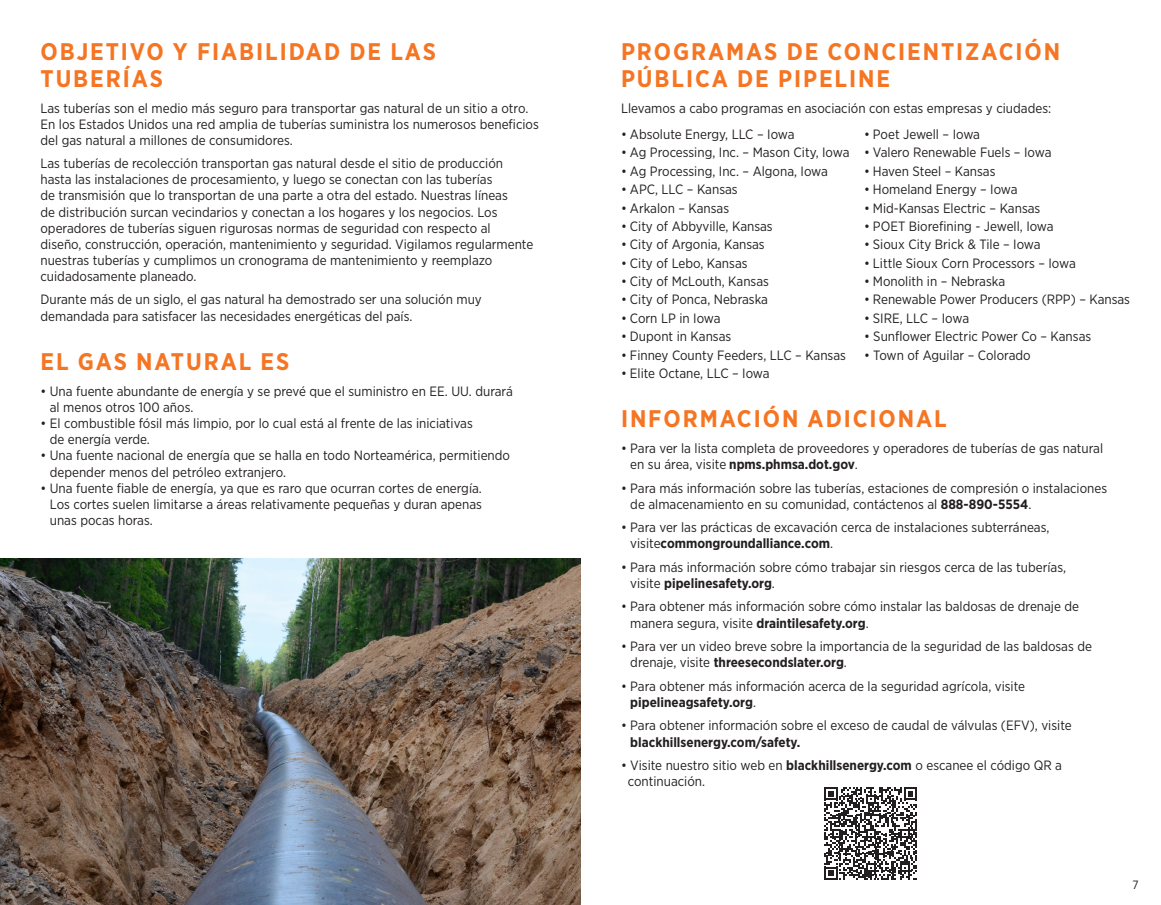
<style>
.page{position:relative;width:1161px;height:905px;background:#fff}
.page>*{position:absolute;margin:0;border:0;box-sizing:border-box;transform-origin:0 0}
.t1{font:700 24px/27px "Gotham Narrow";letter-spacing:.08em;color:#f57523}
.List_Bulleted{font:13.5px/16.2px "Gotham Narrow";color:#231f20}
.t2{font:12px "Gotham Narrow";color:#231f20}
.s1{font-weight:700}
</style>
<div class="page">
<img style="left:0;top:558px;width:580px;height:346px">
<svg style="left:824px;top:787px;width:93px;height:93px"></svg>
<p class="t1" style="left:40px;top:38px;width:397px">OBJETIVO Y FIABILIDAD DE LAS<br>TUBERÍAS</p>
<p class="List_Bulleted" style="left:40px;top:99px;width:500px">Las tuberías son el medio más seguro para transportar gas natural de un sitio a otro.<br>En los Estados Unidos una red amplia de tuberías suministra los numerosos beneficios del gas natural a millones de consumidores.</p>
<p class="List_Bulleted" style="left:40px;top:155px;width:494px">Las tuberías de recolección transportan gas natural desde el sitio de producción hasta las instalaciones de procesamiento, y luego se conectan con las tuberías<br>de transmisión que lo transportan de una parte a otra del estado. Nuestras líneas<br>de distribución surcan vecindarios y conectan a los hogares y los negocios. Los operadores de tuberías siguen rigurosas normas de seguridad con respecto al diseño, construcción, operación, mantenimiento y seguridad. Vigilamos regularmente nuestras tuberías y cumplimos un cronograma de mantenimiento y reemplazo cuidadosamente planeado.</p>
<p class="List_Bulleted" style="left:40px;top:291px;width:443px">Durante más de un siglo, el gas natural ha demostrado ser una solución muy demandada para satisfacer las necesidades energéticas del país.</p>
<p class="t1" style="left:40px;top:347px;width:250px">EL GAS NATURAL ES</p>
<p class="List_Bulleted" style="left:50px;top:382px;width:465px;text-indent:-9px">• Una fuente abundante de energía y se prevé que el suministro en EE. UU. durará al menos otros 100 años.</p>
<p class="List_Bulleted" style="left:50px;top:415px;width:425px;text-indent:-9px">• El combustible fósil más limpio, por lo cual está al frente de las iniciativas de energía verde.</p>
<p class="List_Bulleted" style="left:50px;top:447px;width:462px;text-indent:-9px">• Una fuente nacional de energía que se halla en todo Norteamérica, permitiendo depender menos del petróleo extranjero.</p>
<p class="List_Bulleted" style="left:50px;top:479px;width:434px;text-align:justify;text-indent:-9px">• Una fuente fiable de energía, ya que es raro que ocurran cortes de energía.<br>Los cortes suelen limitarse a áreas relativamente pequeñas y duran apenas unas pocas horas.</p>
<p class="t1" style="left:621px;top:38px;width:441px">PROGRAMAS DE CONCIENTIZACIÓN<br>PÚBLICA DE PIPELINE</p>
<p class="List_Bulleted" style="left:621px;top:100px;width:432px">Llevamos a cabo programas en asociación con estas empresas y ciudades:</p>
<p class="List_Bulleted" style="left:621px;top:126px;width:175px">• Absolute Energy, LLC – Iowa</p>
<p class="List_Bulleted" style="left:621px;top:144px;width:230px">• Ag Processing, Inc. – Mason City, Iowa</p>
<p class="List_Bulleted" style="left:621px;top:163px;width:209px">• Ag Processing, Inc. – Algona, Iowa</p>
<p class="List_Bulleted" style="left:621px;top:181px;width:118px">• APC, LLC – Kansas</p>
<p class="List_Bulleted" style="left:621px;top:199px;width:110px">• Arkalon – Kansas</p>
<p class="List_Bulleted" style="left:621px;top:218px;width:153px">• City of Abbyville, Kansas</p>
<p class="List_Bulleted" style="left:621px;top:236px;width:145px">• City of Argonia, Kansas</p>
<p class="List_Bulleted" style="left:621px;top:254px;width:128px">• City of Lebo, Kansas</p>
<p class="List_Bulleted" style="left:621px;top:273px;width:149px">• City of McLouth, Kansas</p>
<p class="List_Bulleted" style="left:621px;top:291px;width:149px">• City of Ponca, Nebraska</p>
<p class="List_Bulleted" style="left:621px;top:310px;width:101px">• Corn LP in Iowa</p>
<p class="List_Bulleted" style="left:621px;top:328px;width:112px">• Dupont in Kansas</p>
<p class="List_Bulleted" style="left:621px;top:346px;width:226px">• Finney County Feeders, LLC – Kansas</p>
<p class="List_Bulleted" style="left:621px;top:365px;width:150px">• Elite Octane, LLC – Iowa</p>
<p class="List_Bulleted" style="left:864px;top:126px;width:118px">• Poet Jewell – Iowa</p>
<p class="List_Bulleted" style="left:864px;top:144px;width:189px">• Valero Renewable Fuels – Iowa</p>
<p class="List_Bulleted" style="left:864px;top:163px;width:133px">• Haven Steel – Kansas</p>
<p class="List_Bulleted" style="left:864px;top:181px;width:155px">• Homeland Energy – Iowa</p>
<p class="List_Bulleted" style="left:864px;top:199px;width:178px">• Mid-Kansas Electric – Kansas</p>
<p class="List_Bulleted" style="left:864px;top:218px;width:191px">• POET Biorefining - Jewell, Iowa</p>
<p class="List_Bulleted" style="left:864px;top:236px;width:178px">• Sioux City Brick &amp; Tile – Iowa</p>
<p class="List_Bulleted" style="left:864px;top:254px;width:213px">• Little Sioux Corn Processors – Iowa</p>
<p class="List_Bulleted" style="left:864px;top:273px;width:143px">• Monolith in – Nebraska</p>
<p class="List_Bulleted" style="left:864px;top:291px;width:268px">• Renewable Power Producers (RPP) – Kansas</p>
<p class="List_Bulleted" style="left:864px;top:310px;width:107px">• SIRE, LLC – Iowa</p>
<p class="List_Bulleted" style="left:864px;top:328px;width:229px">• Sunflower Electric Power Co – Kansas</p>
<p class="List_Bulleted" style="left:864px;top:346px;width:168px">• Town of Aguilar – Colorado</p>
<p class="t1" style="left:621px;top:405px;width:327px">INFORMACIÓN ADICIONAL</p>
<p class="List_Bulleted" style="left:630px;top:440px;width:474px;text-indent:-9px">• Para ver la lista completa de proveedores y operadores de tuberías de gas natural en su área, visite <span class="s1">npms.phmsa.dot.gov</span>.</p>
<p class="List_Bulleted" style="left:630px;top:479px;width:478px;text-indent:-9px">• Para más información sobre las tuberías, estaciones de compresión o instalaciones de almacenamiento en su comunidad, contáctenos al <span class="s1">888-890-5554</span>.</p>
<p class="List_Bulleted" style="left:630px;top:519px;width:421px;text-indent:-9px">• Para ver las prácticas de excavación cerca de instalaciones subterráneas, visite<span class="s1">commongroundalliance.com</span>.</p>
<p class="List_Bulleted" style="left:630px;top:558px;width:437px;text-indent:-9px">• Para más información sobre cómo trabajar sin riesgos cerca de las tuberías, visite <span class="s1">pipelinesafety.org</span>.</p>
<p class="List_Bulleted" style="left:630px;top:598px;width:450px;text-indent:-9px">• Para obtener más información sobre cómo instalar las baldosas de drenaje de manera segura, visite <span class="s1">draintilesafety.org</span>.</p>
<p class="List_Bulleted" style="left:630px;top:638px;width:463px;text-indent:-9px">• Para ver un video breve sobre la importancia de la seguridad de las baldosas de drenaje, visite <span class="s1">threesecondslater.org</span>.</p>
<p class="List_Bulleted" style="left:630px;top:677px;width:396px;text-indent:-9px">• Para obtener más información acerca de la seguridad agrícola, visite <span class="s1">pipelineagsafety.org</span>.</p>
<p class="List_Bulleted" style="left:630px;top:717px;width:443px;text-indent:-9px">• Para obtener información sobre el exceso de caudal de válvulas (EFV), visite <span class="s1">blackhillsenergy.com/safety.</span></p>
<p class="List_Bulleted" style="left:628px;top:756px;width:436px;text-indent:-7px">• Visite nuestro sitio web en <span class="s1">blackhillsenergy.com</span> o escanee el código QR a continuación.</p>
<p class="t2" style="left:1132px;top:877px;width:8px">7</p>
</div>
